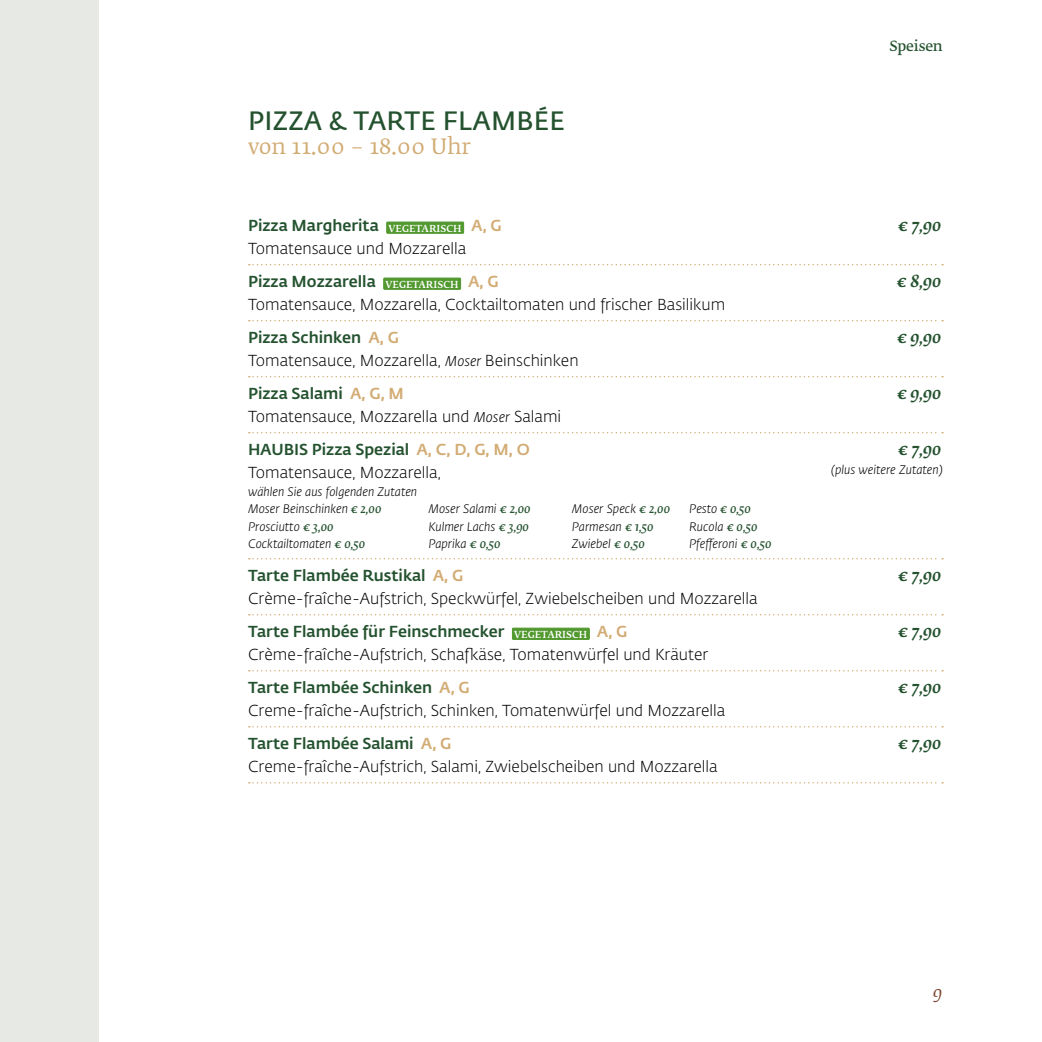
<style>
.page{position:relative;width:1042px;height:1042px;background:#fff}
.page>*{position:absolute;margin:0;border:0;box-sizing:border-box;transform-origin:0 0}
.t1{font:600 26.25px "Fedra Sans Pro";letter-spacing:.01em;color:#24522f}
.t2{font:21px "Fedra Serif B Pro";color:#d2ac74}
.t3{font:italic 17.5px "Fedra Serif B Pro";color:#7c4831}
.t4{font:italic 500 16.62px "Fedra Serif B Pro";color:#24522f}
.t5{font:300 15.75px/33.2px "Fedra Sans Pro";color:#000}
.t6{font:500 15.75px "Fedra Sans Pro";color:#24522f}
.t7{font:14px "Fedra Serif B Pro Demi";letter-spacing:-.01em;color:#24522f}
.t8{font:italic 300 12.25px/17.5px "Fedra Sans Pro";color:#000}
.s1{font-family:"Fedra Serif B Pro";font-size:9.62px;color:#fff}
.s2{color:#d2ac74}
.s3{font-weight:500;color:#24522f}
.s4{font-family:"Fedra Serif B Pro";font-weight:500;font-size:9.62px;color:#fff}
.s5{font-weight:500;color:#d2ac74}
.s6{font-style:italic;font-size:14px}
.s7{font-family:"Fedra Serif B Pro Demi";font-weight:400;color:#24522f}
</style>
<div class="page">
<div style="left:0;top:0;width:99px;height:1042px;background:#e6e9e4"></div>
<svg style="left:249px;top:264px;width:694px;height:1px"></svg>
<svg style="left:249px;top:320px;width:694px;height:1px"></svg>
<svg style="left:249px;top:376px;width:694px;height:1px"></svg>
<svg style="left:249px;top:432px;width:694px;height:1px"></svg>
<svg style="left:249px;top:558px;width:694px;height:1px"></svg>
<svg style="left:249px;top:614px;width:694px;height:1px"></svg>
<svg style="left:249px;top:670px;width:694px;height:1px"></svg>
<svg style="left:249px;top:726px;width:694px;height:1px"></svg>
<svg style="left:249px;top:782px;width:694px;height:1px"></svg>
<div style="left:387px;top:222px;width:77px;height:11px;background:#51982e"></div>
<div style="left:386px;top:222px;width:78px;height:12px;border:1px solid #51982e"></div>
<div style="left:384px;top:278px;width:76px;height:11px;background:#51982e"></div>
<div style="left:383px;top:278px;width:78px;height:12px;border:1px solid #51982e"></div>
<div style="left:512px;top:628px;width:77px;height:11px;background:#51982e"></div>
<div style="left:512px;top:628px;width:78px;height:12px;border:1px solid #51982e"></div>
<h1 class="t1" style="left:248px;top:101px;width:318px">PIZZA &amp; TARTE FLAMBÉE</h1>
<h2 class="t2" style="left:248px;top:135px;width:224px">von 11.00 – 18.00 Uhr</h2>
<p class="t7" style="left:889px;top:38px;width:55px">Speisen</p>
<p class="t6" style="left:248px;top:214px;width:255px">Pizza Margherita <span class="s1">VEGETARISCH</span> <span class="s2">A, G</span></p>
<p class="t4" style="left:898px;top:216px;width:45px">€ 7,90</p>
<p class="t5" style="left:248px;top:232px;width:252px">Tomatensauce und Mozzarella<br><span class="s3">Pizza Mozzarella</span> <span class="s4">VEGETARISCH</span> <span class="s5">A, G</span></p>
<p class="t4" style="left:897px;top:272px;width:46px">€ 8,90</p>
<p class="t5" style="left:248px;top:288px;width:479px">Tomatensauce, Mozzarella, Cocktailtomaten und frischer Basilikum<br><span class="s3">Pizza Schinken</span> <span class="s5">A, G</span></p>
<p class="t5" style="left:248px;top:344px;width:332px">Tomatensauce, Mozzarella, <span class="s6">Moser</span> Beinschinken<br><span class="s3">Pizza Salami</span> <span class="s5">A, G, M</span></p>
<p class="t5" style="left:248px;top:400px;width:315px">Tomatensauce, Mozzarella und <span class="s6">Moser</span> Salami<br><span class="s3">HAUBIS Pizza Spezial</span> <span class="s5">A, C, D, G, M, O</span></p>
<p class="t5" style="left:248px;top:456px;width:194px">Tomatensauce, Mozzarella,</p>
<p class="t8" style="left:248px;top:482px;width:171px">wählen Sie aus folgenden Zutaten<br>Moser Beinschinken <span class="s7">€ 2,00</span></p>
<p class="t8" style="left:428px;top:500px;width:104px">Moser Salami <span class="s7">€ 2,00</span></p>
<p class="t8" style="left:572px;top:500px;width:100px">Moser Speck <span class="s7">€ 2,00</span></p>
<p class="t8" style="left:689px;top:500px;width:63px">Pesto <span class="s7">€ 0,50</span></p>
<p class="t4" style="left:897px;top:328px;width:46px">€ 9,90</p>
<p class="t4" style="left:897px;top:384px;width:46px">€ 9,90</p>
<p class="t4" style="left:898px;top:440px;width:45px">€ 7,90</p>
<p class="t8" style="left:831px;top:461px;width:113px">(plus weitere Zutaten)</p>
<p class="t8" style="left:248px;top:517px;width:87px">Prosciutto <span class="s7">€ 3,00</span></p>
<p class="t8" style="left:428px;top:517px;width:102px">Kulmer Lachs <span class="s7">€ 3,90</span></p>
<p class="t8" style="left:572px;top:517px;width:83px">Parmesan <span class="s7">€ 1,50</span></p>
<p class="t8" style="left:689px;top:517px;width:70px">Rucola <span class="s7">€ 0,50</span></p>
<p class="t8" style="left:248px;top:535px;width:119px">Cocktailtomaten <span class="s7">€ 0,50</span></p>
<p class="t8" style="left:428px;top:535px;width:74px">Paprika <span class="s7">€ 0,50</span></p>
<p class="t8" style="left:572px;top:535px;width:75px">Zwiebel <span class="s7">€ 0,50</span></p>
<p class="t8" style="left:689px;top:535px;width:84px">Pfefferoni <span class="s7">€ 0,50</span></p>
<p class="t6" style="left:248px;top:564px;width:217px">Tarte Flambée Rustikal <span class="s2">A, G</span></p>
<p class="t4" style="left:898px;top:566px;width:45px">€ 7,90</p>
<p class="t5" style="left:248px;top:582px;width:511px">Crème-fraîche-Aufstrich, Speckwürfel, Zwiebelscheiben und Mozzarella<br><span class="s3">Tarte Flambée für Feinschmecker</span> <span class="s4">VEGETARISCH</span> <span class="s5">A, G</span></p>
<p class="t4" style="left:898px;top:622px;width:45px">€ 7,90</p>
<p class="t5" style="left:248px;top:638px;width:462px">Crème-fraîche-Aufstrich, Schafkäse, Tomatenwürfel und Kräuter<br><span class="s3">Tarte Flambée Schinken</span> <span class="s5">A, G</span></p>
<p class="t5" style="left:248px;top:694px;width:479px">Creme-fraîche-Aufstrich, Schinken, Tomatenwürfel und Mozzarella<br><span class="s3">Tarte Flambée Salami</span> <span class="s5">A, G</span></p>
<p class="t5" style="left:248px;top:750px;width:471px">Creme-fraîche-Aufstrich, Salami, Zwiebelscheiben und Mozzarella</p>
<p class="t4" style="left:898px;top:678px;width:45px">€ 7,90</p>
<p class="t4" style="left:898px;top:734px;width:45px">€ 7,90</p>
<p class="t3" style="left:932px;top:986px;width:12px">9</p>
</div>
